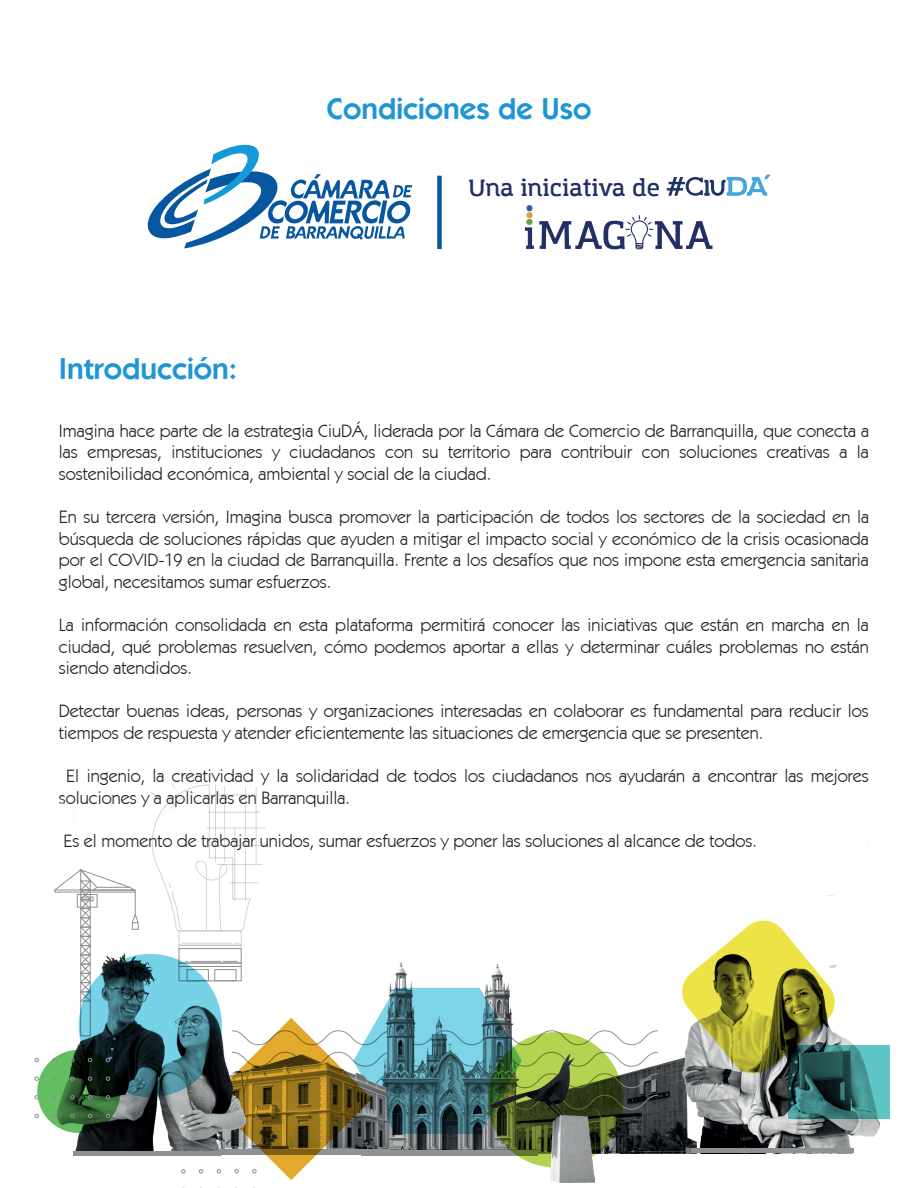
<style>
.page{position:relative;width:918px;height:1188px;background:#fff}
.page>*{position:absolute;margin:0;border:0;box-sizing:border-box;transform-origin:0 0}
.t1{font:600 30px "ITC Kabel";color:#1e96d3}
.t2{font:600 23.4px "Amazing Grotesk";color:#232f67}
.t3{font:18px/21.6px "ITC Kabel";color:#231f20;text-align:justify}
.t4{font:4.35px "Glacial Indifference";color:#8f9193}
</style>
<div class="page">
<img style="left:659px;top:1058px;width:23px;height:95px">
<img style="left:682px;top:1073px;width:66px;height:80px">
<img style="left:748px;top:1033px;width:132px;height:115px">
<svg style="left:682px;top:921px;width:153px;height:152px"></svg>
<svg style="left:789px;top:1045px;width:101px;height:74px;background:#377676"></svg>
<div style="left:37px;top:1050px;width:83px;height:83px;background:#63bf62;border-radius:50%"></div>
<div style="left:691px;top:1148px;width:163px;height:5px;background:#8f9193"></div>
<svg style="left:52px;top:770px;width:607px;height:410px"></svg>
<svg style="left:35px;top:1058px;width:4px;height:4px"></svg>
<svg style="left:35px;top:1077px;width:4px;height:4px"></svg>
<svg style="left:35px;top:1095px;width:4px;height:4px"></svg>
<svg style="left:35px;top:1114px;width:4px;height:4px"></svg>
<svg style="left:525px;top:205px;width:188px;height:44px"></svg>
<svg style="left:667px;top:175px;width:103px;height:21px"></svg>
<svg style="left:147px;top:144px;width:265px;height:104px"></svg>
<div style="left:437px;top:176px;width:5px;height:73px;background:#0757a0"></div>
<h1 class="t1" style="left:326px;top:97px;width:267px">Condiciones de Uso</h1>
<h1 class="t1" style="left:59px;top:357px;width:180px">Introducción:</h1>
<p class="t2" style="left:469px;top:174px;width:193px">Una iniciativa de</p>
<p class="t3" style="left:59px;top:420px;width:812px">Imagina hace parte de la estrategia CiuDÁ, liderada por la Cámara de Comercio de Barranquilla, que conecta a las empresas, instituciones y ciudadanos con su territorio para contribuir con soluciones creativas a la sostenibilidad económica, ambiental y social de la ciudad.</p>
<p class="t3" style="left:59px;top:506px;width:812px">En su tercera versión, Imagina busca promover la participación de todos los sectores de la sociedad en la búsqueda de soluciones rápidas que ayuden a mitigar el impacto social y económico de la crisis ocasionada por el COVID-19 en la ciudad de Barranquilla. Frente a los desafíos que nos impone esta emergencia sanitaria global, necesitamos sumar esfuerzos.</p>
<p class="t3" style="left:59px;top:614px;width:812px">La información consolidada en esta plataforma permitirá conocer las iniciativas que están en marcha en la ciudad, qué problemas resuelven, cómo podemos aportar a ellas y determinar cuáles problemas no están siendo atendidos.</p>
<p class="t3" style="left:59px;top:700px;width:812px">Detectar buenas ideas, personas y organizaciones interesadas en colaborar es fundamental para reducir los tiempos de respuesta y atender eficientemente las situaciones de emergencia que se presenten.</p>
<p class="t3" style="left:59px;top:765px;width:811px;text-indent:7px">El ingenio, la creatividad y la solidaridad de todos los ciudadanos nos ayudarán a encontrar las mejores soluciones y a aplicarlas en Barranquilla.</p>
<p class="t3" style="left:63px;top:830px;width:695px">Es el momento de trabajar unidos, sumar esfuerzos y poner las soluciones al alcance de todos.</p>
<p class="t4" style="left:830px;top:964px;width:8px">SEP</p>
</div>
